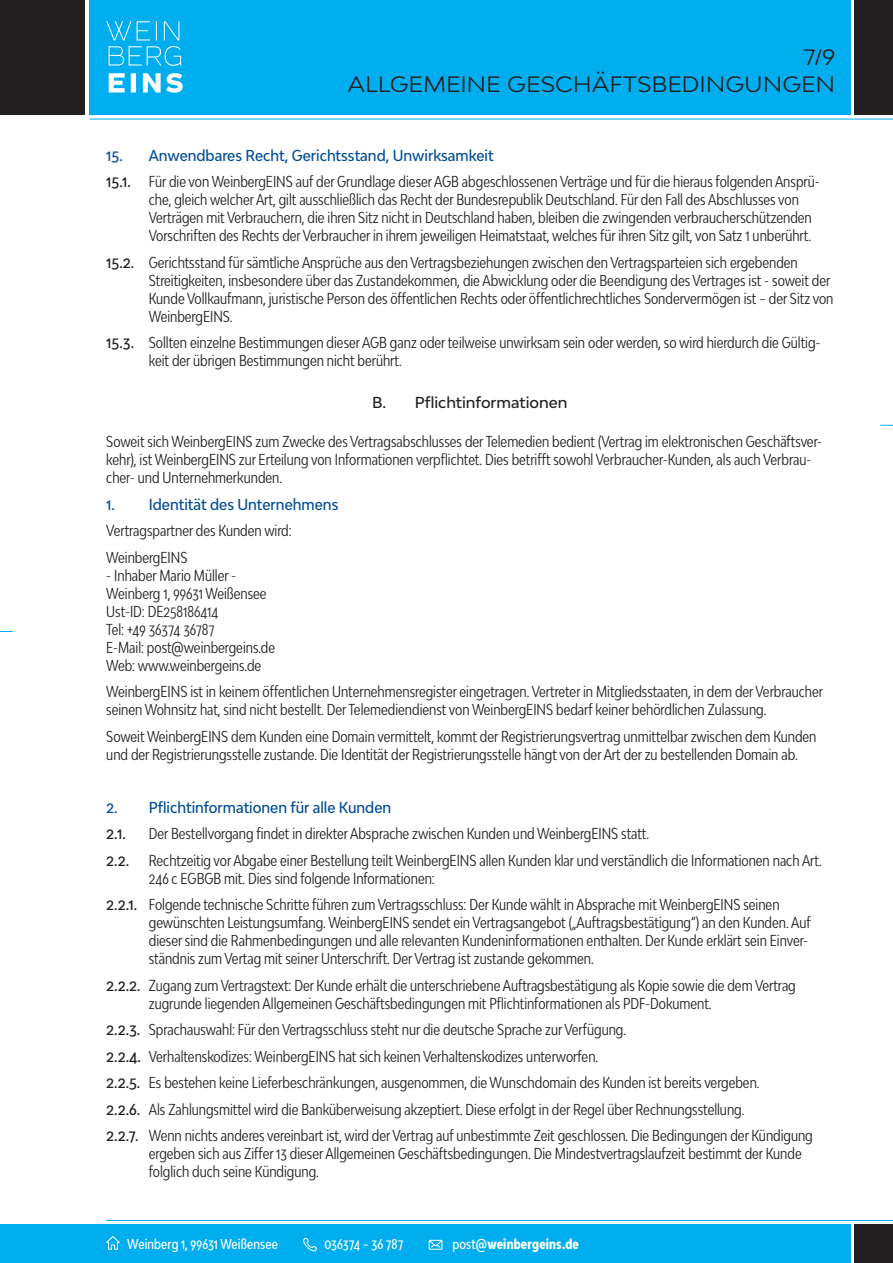
<style>
.page{position:relative;width:893px;height:1263px;background:#fff}
.page>*{position:absolute;margin:0;border:0;box-sizing:border-box;transform-origin:0 0}
.t1{font:expanded 21px "Bw Modelica";color:#231f20}
.t2{font:ultra-condensed 15px/18px "Bw Modelica";color:#231f20}
.t3{font:500 condensed 15px "Bw Modelica";color:#014d95}
.t4{font:500 15px "Bw Modelica";color:#231f20}
.t5{font:500 condensed 15px "Bw Modelica";color:#231f20}
.t6{font:500 ultra-condensed 13.5px "Bw Modelica";letter-spacing:.005em;color:#fff}
.t7{font:800 ultra-condensed 13.5px "Bw Modelica";letter-spacing:.01em;color:#fff}
.s1{font-weight:500;font-stretch:condensed;color:#014d95}
.s2{font-weight:500;font-stretch:condensed}
.s3{font-weight:500}
</style>
<div class="page">
<div style="left:89px;top:0;width:761px;height:115px;background:#00aeef"></div>
<div style="left:855px;top:1225px;width:38px;height:38px;background:#231f20"></div>
<div style="left:0;top:1225px;width:850px;height:38px;background:#00aeef"></div>
<hr style="left:106px;top:1220px;width:787px;height:1px;background:#00aeef">
<svg style="left:106px;top:1236px;width:14px;height:14px"></svg>
<svg style="left:303px;top:1237px;width:14px;height:15px"></svg>
<svg style="left:428px;top:1239px;width:15px;height:11px"></svg>
<div style="left:855px;top:0;width:38px;height:115px;background:#231f20"></div>
<div style="left:0;top:0;width:85px;height:115px;background:#231f20"></div>
<svg style="left:109px;top:73px;width:74px;height:20px"></svg>
<svg style="left:109px;top:46px;width:72px;height:20px"></svg>
<svg style="left:106px;top:21px;width:73px;height:19px"></svg>
<hr style="left:89px;top:119px;width:804px;height:1px;background:#00aeef">
<svg style="left:880px;top:425px;width:13px;height:1px"></svg>
<svg style="left:0;top:631px;width:13px;height:1px"></svg>
<h1 class="t1" style="left:804px;top:44px;width:33px">7/9</h1>
<h1 class="t1" style="left:348px;top:70px;width:489px">ALLGEMEINE GESCHÄFTSBEDINGUNGEN</h1>
<p class="t2" style="left:106px;top:141px;width:715px;line-height:26.5px"><span class="s1">15. Anwendbares Recht, Gerichtsstand, Unwirksamkeit<br></span><span class="s2">15.1.</span> Für die von WeinbergEINS auf der Grundlage dieser AGB abgeschlossenen Verträge und für die hieraus folgenden Ansprü-</p>
<p class="t2" style="left:149px;top:190px;width:664px">che, gleich welcher Art, gilt ausschließlich das Recht der Bundesrepublik Deutschland. Für den Fall des Abschlusses von<br>Verträgen mit Verbrauchern, die ihren Sitz nicht in Deutschland haben, bleiben die zwingenden verbraucherschützenden<br>Vorschriften des Rechts der Verbraucher in ihrem jeweiligen Heimatstaat, welches für ihren Sitz gilt, von Satz 1 unberührt.</p>
<p class="t2" style="left:149px;top:253px;width:686px;text-indent:-43px"><span class="s2">15.2.</span> Gerichtsstand für sämtliche Ansprüche aus den Vertragsbeziehungen zwischen den Vertragsparteien sich ergebenden Streitigkeiten, insbesondere über das Zustandekommen, die Abwicklung oder die Beendigung des Vertrages ist - soweit der Kunde Vollkaufmann, juristische Person des öffentlichen Rechts oder öffentlichrechtliches Sondervermögen ist – der Sitz von WeinbergEINS.</p>
<p class="t2" style="left:149px;top:333px;width:673px;text-indent:-43px"><span class="s2">15.3.</span> Sollten einzelne Bestimmungen dieser AGB ganz oder teilweise unwirksam sein oder werden, so wird hierdurch die Gültig&shy;keit der übrigen Bestimmungen nicht berührt.</p>
<p class="t4" style="left:372px;top:393px;width:197px">B. Pflichtinformationen</p>
<p class="t2" style="left:106px;top:432px;width:717px">Soweit sich WeinbergEINS zum Zwecke des Vertragsabschlusses der Telemedien bedient (Vertrag im elektronischen Geschäftsver&shy;kehr), ist WeinbergEINS zur Erteilung von Informationen verpflichtet. Dies betrifft sowohl Verbraucher-Kunden, als auch Verbrau&shy;cher- und Unternehmerkunden.</p>
<p class="t3" style="left:106px;top:494px;width:234px">1. Identität des Unternehmens</p>
<p class="t2" style="left:106px;top:517px;width:187px;line-height:26.5px">Vertragspartner des Kunden wird:<br>WeinbergEINS</p>
<p class="t2" style="left:106px;top:566px;width:170px">- Inhaber Mario Müller -<br>Weinberg 1, 99631 Weißensee<br>Ust-ID: DE258186414<br>Tel: +49 36374 36787<br>E-Mail: post@weinbergeins.de<br>Web: www.weinbergeins.de</p>
<p class="t2" style="left:106px;top:682px;width:718px">WeinbergEINS ist in keinem öffentlichen Unternehmensregister eingetragen. Vertreter in Mitgliedsstaaten, in dem der Verbraucher seinen Wohnsitz hat, sind nicht bestellt. Der Telemediendienst von WeinbergEINS bedarf keiner behördlichen Zulassung.</p>
<p class="t2" style="left:106px;top:727px;width:712px">Soweit WeinbergEINS dem Kunden eine Domain vermittelt, kommt der Registrierungsvertrag unmittelbar zwischen dem Kunden und der Registrierungsstelle zustande. Die Identität der Registrierungsstelle hängt von der Art der zu bestellenden Domain ab.</p>
<p class="t3" style="left:106px;top:797px;width:286px">2. Pflichtinformationen für alle Kunden</p>
<p class="t5" style="left:106px;top:824px;width:21px">2.1.</p>
<p class="t2" style="left:149px;top:824px;width:502px">Der Bestellvorgang findet in direkter Absprache zwischen Kunden und WeinbergEINS statt.</p>
<p class="t5" style="left:106px;top:851px;width:24px">2.2.</p>
<p class="t2" style="left:149px;top:851px;width:674px">Rechtzeitig vor Abgabe einer Bestellung teilt WeinbergEINS allen Kunden klar und verständlich die Informationen nach Art.<br>246 c EGBGB mit. Dies sind folgende Informationen:</p>
<p class="t2" style="left:149px;top:895px;width:663px;text-indent:-43px"><span class="s2">2.2.1.</span> Folgende technische Schritte führen zum Vertragsschluss: Der Kunde wählt in Absprache mit WeinbergEINS seinen gewünschten Leistungsumfang. WeinbergEINS sendet ein Vertragsangebot („Auftragsbestätigung“) an den Kunden. Auf dieser sind die Rahmenbedingungen und alle relevanten Kundeninformationen enthalten. Der Kunde erklärt sein Einver&shy;ständnis zum Vertag mit seiner Unterschrift. Der Vertrag ist zustande gekommen.</p>
<p class="t2" style="left:149px;top:976px;width:648px;text-indent:-43px"><span class="s2">2.2.2.</span> Zugang zum Vertragstext: Der Kunde erhält die unterschriebene Auftragsbestätigung als Kopie sowie die dem Vertrag zugrunde liegenden Allgemeinen Geschäftsbedingungen mit Pflichtinformationen als PDF-Dokument.</p>
<p class="t2" style="left:106px;top:1016px;width:708px;line-height:26.5px"><span class="s2">2.2.3.</span> Sprachauswahl: Für den Vertragsschluss steht nur die deutsche Sprache zur Verfügung.<br><span class="s2">2.2.4.</span> Verhaltenskodizes: WeinbergEINS hat sich keinen Verhaltenskodizes unterworfen.<br><span class="s2">2.2.5.</span> Es bestehen keine Lieferbeschränkungen, ausgenommen, die Wunschdomain des Kunden ist bereits vergeben.<br><span class="s2">2.2.6.</span> Als Zahlungsmittel wird die Banküberweisung akzeptiert. Diese erfolgt in der Regel über Rechnungsstellung.<br><span class="s2">2.2.7.</span> Wenn nichts anderes vereinbart ist, wird der Vertrag auf unbestimmte Zeit geschlossen. Die Bedingungen der Kündigung</p>
<p class="t2" style="left:149px;top:1144px;width:654px">ergeben sich aus Ziffer 13 dieser Allgemeinen Geschäftsbedingungen. Die Mindestvertragslaufzeit bestimmt der Kunde folglich duch seine Kündigung.</p>
<p class="t6" style="left:127px;top:1235px;width:152px">Weinberg 1, 99631 Weißensee</p>
<p class="t6" style="left:324px;top:1235px;width:81px">036374 – 36 787</p>
<p class="t7" style="left:452px;top:1235px;width:128px"><span class="s3">post@</span>weinbergeins.de</p>
</div>
